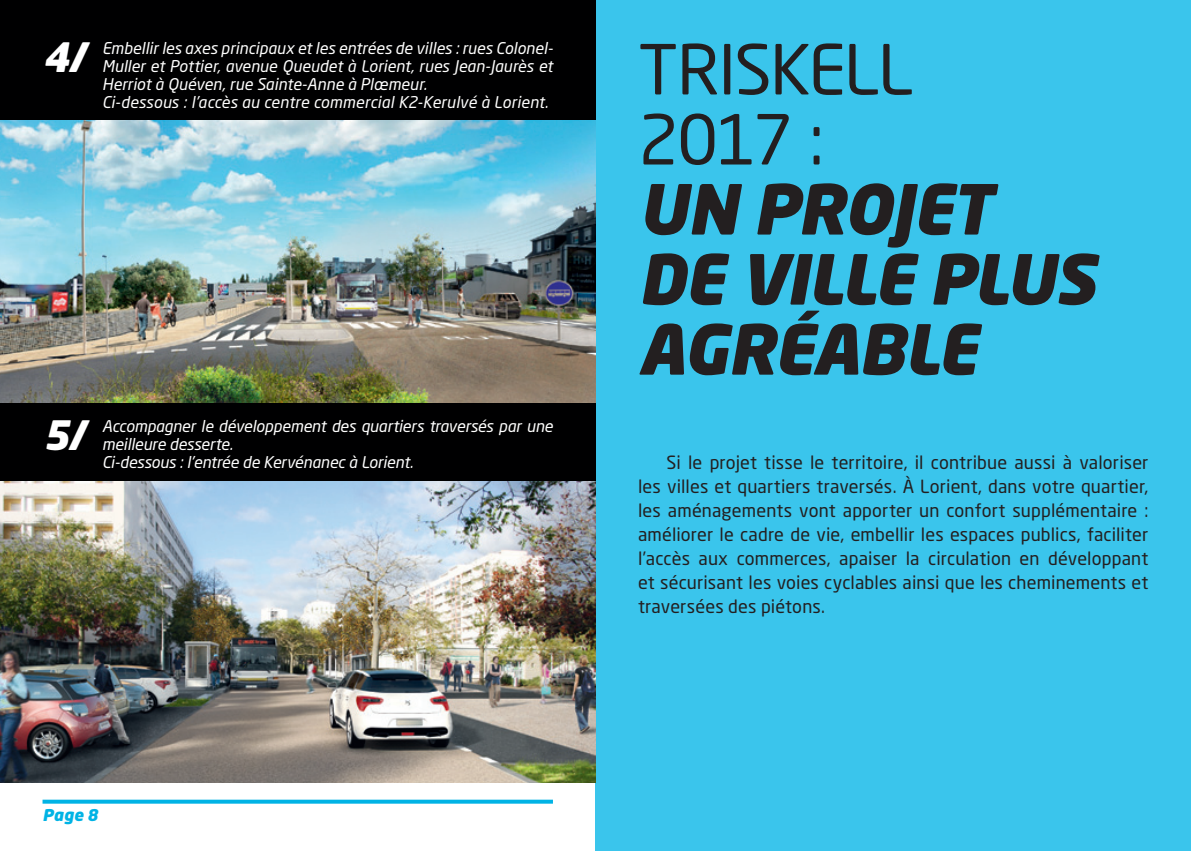
<style>
.page{position:relative;width:1191px;height:851px;background:#fff}
.page>*{position:absolute;margin:0;border:0;box-sizing:border-box;transform-origin:0 0}
.TITRE{font:italic 900 68px/70px "Neo Sans Std";letter-spacing:-.025em;color:#231f20}
.PT_TITRE{font:italic 900 40px "Neo Sans Std";color:#fff}
.TEXT_9_ALINEA{font:18px/24px "Neo Sans Std";letter-spacing:.01em;color:#231f20;text-align:justify}
.LÉGENDE{font:italic 16px/18px "Neo Sans Std";letter-spacing:-.005em;color:#fff}
.t1{font:italic 900 16px "Neo Sans Std";color:#00b3e5}
.s1{font-weight:400;font-style:normal}
</style>
<div class="page">
<svg style="left:43px;top:799px;width:510px;height:4px;fill:#00b3e5"></svg>
<div style="left:595px;top:0;width:596px;height:850px;background:#3ac5ec"></div>
<img style="left:0;top:481px;width:595px;height:301px">
<div style="left:0;top:403px;width:595px;height:78px;background:#000001"></div>
<img style="left:0;top:119px;width:595px;height:284px">
<div style="left:0;top:0;width:595px;height:119px;background:#000001"></div>
<p class="PT_TITRE" style="left:43px;top:31px;width:44px">4/</p>
<p class="LÉGENDE" style="left:102px;top:38px;width:452px;text-align:justify">Embellir les axes principaux et les entrées de villes : rues Colonel-Muller et Pottier, avenue Queudet à Lorient, rues Jean-Jaurès et Herriot à Quéven, rue Sainte-Anne à Plœmeur.</p>
<p class="LÉGENDE" style="left:102px;top:92px;width:448px">Ci-dessous : l’accès au centre commercial K2-Kerulvé à Lorient.</p>
<p class="PT_TITRE" style="left:43px;top:409px;width:44px">5/</p>
<p class="LÉGENDE" style="left:102px;top:417px;width:452px">Accompagner le développement des quartiers traversés par une meilleure desserte.</p>
<p class="LÉGENDE" style="left:102px;top:453px;width:312px">Ci-dessous : l’entrée de Kervénanec à Lorient.</p>
<p class="t1" style="left:43px;top:804px;width:57px">Page 8</p>
<p class="TITRE" style="left:638px;top:32px;width:458px"><span class="s1">TRISKELL<br>2017 :<br></span>UN PROJET<br>DE VILLE PLUS<br>AGRÉABLE</p>
<p class="TEXT_9_ALINEA" style="left:638px;top:450px;width:512px;text-indent:28px">Si le projet tisse le territoire, il contribue aussi à valoriser les villes et quartiers traversés. À Lorient, dans votre quartier, les aménagements vont apporter un confort supplémentaire : améliorer le cadre de vie, embellir les espaces publics, faciliter l’accès aux commerces, apaiser la circulation en développant et sécurisant les voies cyclables ainsi que les cheminements et traversées des piétons.</p>
</div>
